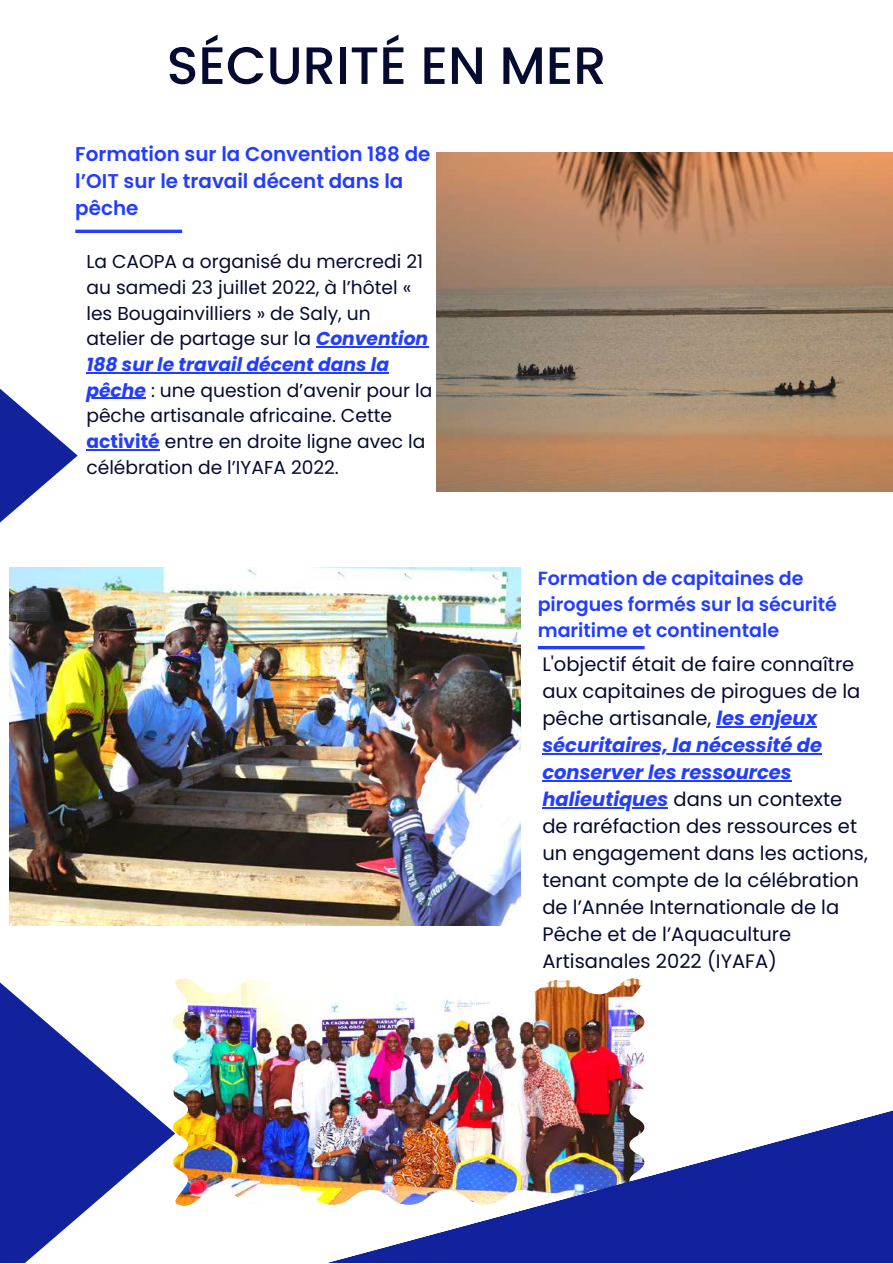
<style>
.page{position:relative;width:893px;height:1264px;background:#fff}
.page>*{position:absolute;margin:0;border:0;box-sizing:border-box;transform-origin:0 0}
.t1{font:500 52.5px "Poppins";color:#050a30}
.t2{font:600 19.8px/27px "Poppins";color:#233dff}
.t3{font:19.5px/27px "Poppins";color:#050a30}
.t4{font:600 19.05px/25.8px "Poppins";color:#233dff}
.t5{font:18.6px/25.7px "Poppins";color:#050a30}
.s1{font-weight:700;font-style:italic;color:#233dff}
.s2{font-weight:700;color:#233dff}
</style>
<div class="page">
<img style="left:437px;top:153px;width:455px;height:338px">
<img style="left:10px;top:568px;width:510px;height:357px">
<svg style="left:0;top:388px;width:78px;height:201px"></svg>
<svg style="left:0;top:982px;width:143px;height:280px;fill:#12229d"></svg>
<hr style="left:75px;top:230px;width:107px;height:3px;background:#233dff">
<hr style="left:537px;top:646px;width:107px;height:3px;background:#233dff">
<img style="left:143px;top:915px;width:749px;height:347px">
<hr style="left:316px;top:346px;width:112px;height:1px;background:#233dff">
<hr style="left:86px;top:372px;width:303px;height:1px;background:#233dff">
<hr style="left:86px;top:398px;width:60px;height:1px;background:#233dff">
<hr style="left:86px;top:449px;width:74px;height:1px;background:#233dff">
<hr style="left:716px;top:726px;width:101px;height:1px;background:#233dff">
<hr style="left:542px;top:753px;width:280px;height:1px;background:#233dff">
<hr style="left:542px;top:780px;width:249px;height:1px;background:#233dff">
<hr style="left:542px;top:807px;width:126px;height:1px;background:#233dff">
<h1 class="t1" style="left:167px;top:29px;width:441px">SÉCURITÉ EN MER</h1>
<p class="t2" style="left:75px;top:141px;width:356px">Formation sur la Convention 188 de l’OIT sur le travail décent dans la pêche</p>
<p class="t5" style="left:86px;top:249px;width:347px">La CAOPA a organisé du mercredi 21 au samedi 23 juillet 2022, à l’hôtel « les Bougainvilliers » de Saly, un atelier de partage sur la <span class="s1">Convention 188 sur le travail décent dans la pêche</span> : une question d’avenir pour la pêche artisanale africaine. Cette <span class="s2">activité</span> entre en droite ligne avec la célébration de l’IYAFA 2022.</p>
<p class="t4" style="left:537px;top:565px;width:301px">Formation de capitaines de pirogues formés sur la sécurité maritime et continentale</p>
<p class="t3" style="left:542px;top:650px;width:327px">L'objectif était de faire connaître aux capitaines de pirogues de la pêche artisanale, <span class="s1">les enjeux sécuritaires, la nécessité de conserver les ressources halieutiques</span> dans un contexte de raréfaction des ressources et un engagement dans les actions, tenant compte de la célébration de l’Année Internationale de la<br>Pêche et de l’Aquaculture<br>Artisanales 2022 (IYAFA)</p>
</div>
